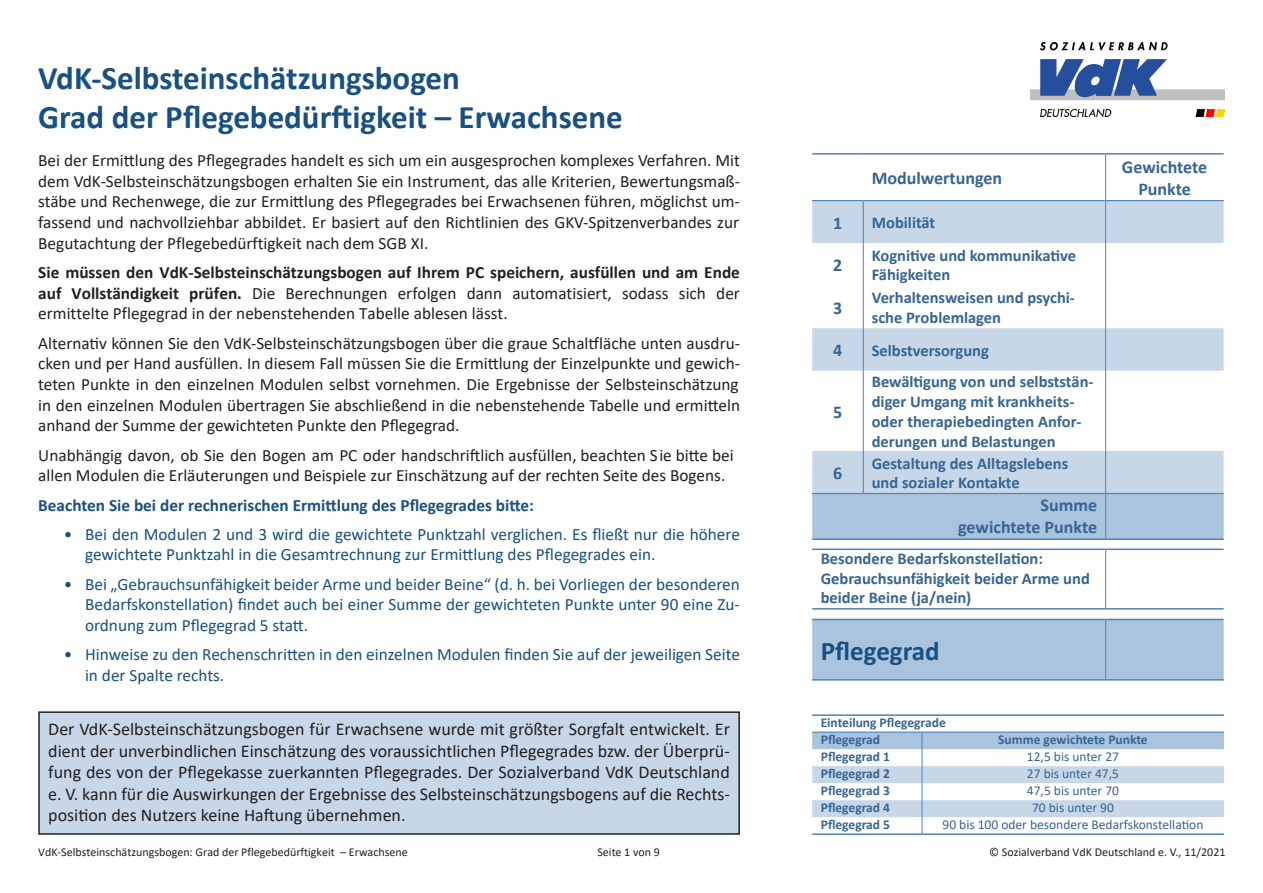
<style>
.page{position:relative;width:1263px;height:893px;background:#fff}
.page>*{position:absolute;margin:0;border:0;box-sizing:border-box;transform-origin:0 0}
.t1{font:700 33px/39.6px "Calibri";color:#185082}
.t2{font:700 27px "Calibri";color:#185082}
.t3{font:18px/21.6px "Calibri";color:#231f20;text-align:justify}
.t4{font:700 18px/21.6px "Calibri";color:#366494;text-align:center}
.t5{font:17.25px/20.7px "Calibri";color:#231f20;text-align:justify}
.t6{font:17.25px/20.7px "Calibri";color:#185082}
.t7{font:700 17.25px "Calibri";color:#185082}
.t8{font:700 16.5px/19.8px "Calibri";color:#366494}
.t9{font:700 13.5px/17px "Calibri";color:#366494}
.t10{font:13.5px "Calibri";color:#366494}
.t11{font:12px "Calibri";color:#231f20}
.s1{font-weight:700}
</style>
<div class="page">
<div style="left:39px;top:712px;width:700px;height:122px;background:#c7d7e8"></div>
<div style="left:38px;top:711px;width:702px;height:124px;border:2px solid #231f20"></div>
<img style="left:1030px;top:43px;width:195px;height:74px">
<svg style="left:812px;top:201px;width:412px;height:292px"></svg>
<div style="left:812px;top:494px;width:412px;height:44px;background:#aac4dd"></div>
<hr style="left:812px;top:538px;width:51px;height:2px;background:#4c81bd">
<hr style="left:863px;top:538px;width:243px;height:2px;background:#4c81bd">
<hr style="left:1106px;top:538px;width:118px;height:2px;background:#4c81bd">
<hr style="left:812px;top:153px;width:51px;height:2px;background:#4c81bd">
<hr style="left:863px;top:153px;width:243px;height:2px;background:#4c81bd">
<hr style="left:1106px;top:153px;width:118px;height:2px;background:#4c81bd">
<hr style="left:812px;top:200px;width:51px;height:1px;background:#4c81bd">
<hr style="left:863px;top:200px;width:242px;height:1px;background:#4c81bd">
<hr style="left:1106px;top:200px;width:118px;height:1px;background:#4c81bd">
<hr style="left:1105px;top:155px;width:1px;height:46px;background:#4c81bd">
<hr style="left:863px;top:201px;width:1px;height:42px;background:#4c81bd">
<hr style="left:863px;top:243px;width:1px;height:43px;background:#4c81bd">
<hr style="left:863px;top:286px;width:1px;height:42px;background:#4c81bd">
<hr style="left:863px;top:328px;width:1px;height:43px;background:#4c81bd">
<hr style="left:863px;top:371px;width:1px;height:80px;background:#4c81bd">
<hr style="left:1105px;top:494px;width:1px;height:44px;background:#4c81bd">
<hr style="left:1105px;top:201px;width:1px;height:42px;background:#4c81bd">
<hr style="left:1105px;top:243px;width:1px;height:43px;background:#4c81bd">
<hr style="left:1105px;top:286px;width:1px;height:42px;background:#4c81bd">
<hr style="left:1105px;top:328px;width:1px;height:43px;background:#4c81bd">
<hr style="left:1105px;top:371px;width:1px;height:80px;background:#4c81bd">
<hr style="left:863px;top:451px;width:1px;height:42px;background:#4c81bd">
<hr style="left:1105px;top:451px;width:1px;height:42px;background:#4c81bd">
<hr style="left:812px;top:493px;width:51px;height:1px;background:#4c81bd">
<hr style="left:863px;top:493px;width:243px;height:1px;background:#4c81bd">
<hr style="left:1106px;top:493px;width:118px;height:1px;background:#4c81bd">
<hr style="left:812px;top:608px;width:294px;height:2px;background:#4c81bd">
<hr style="left:1106px;top:608px;width:118px;height:2px;background:#4c81bd">
<hr style="left:1105px;top:550px;width:1px;height:58px;background:#4c81bd">
<hr style="left:812px;top:549px;width:294px;height:1px;background:#4c81bd">
<hr style="left:1106px;top:549px;width:118px;height:1px;background:#4c81bd">
<div style="left:812px;top:620px;width:412px;height:59px;background:#aac4dd"></div>
<hr style="left:812px;top:679px;width:294px;height:2px;background:#4c81bd">
<hr style="left:1106px;top:679px;width:118px;height:2px;background:#4c81bd">
<hr style="left:1105px;top:620px;width:1px;height:59px;background:#4c81bd">
<hr style="left:812px;top:619px;width:294px;height:1px;background:#4c81bd">
<hr style="left:1106px;top:619px;width:118px;height:1px;background:#4c81bd">
<hr style="left:812px;top:714px;width:110px;height:2px;background:#4c81bd">
<hr style="left:922px;top:714px;width:302px;height:2px;background:#4c81bd">
<svg style="left:812px;top:732px;width:412px;height:101px"></svg>
<hr style="left:812px;top:833px;width:110px;height:2px;background:#4c81bd">
<hr style="left:922px;top:833px;width:302px;height:2px;background:#4c81bd">
<h1 class="t1" style="left:38px;top:57px;width:586px">VdK-Selbsteinschätzungsbogen<br>Grad der Pflegebedürftigkeit – Erwachsene</h1>
<p class="t5" style="left:38px;top:150px;width:703px">Bei der Ermittlung des Pflegegrades handelt es sich um ein ausgesprochen komplexes Verfahren. Mit dem VdK-Selbsteinschätzungsbogen erhalten Sie ein Instrument, das alle Kriterien, Bewertungsmaß&shy;stäbe und Rechenwege, die zur Ermittlung des Pflegegrades bei Erwachsenen führen, möglichst um&shy;fassend und nachvollziehbar abbildet. Er basiert auf den Richtlinien des GKV-Spitzenverbandes zur Begutachtung der Pflegebedürftigkeit nach dem SGB XI.</p>
<p class="t5" style="left:38px;top:262px;width:703px"><span class="s1">Sie müssen den VdK-Selbsteinschätzungsbogen auf Ihrem PC speichern, ausfüllen und am Ende auf Vollständigkeit prüfen.</span> Die Berechnungen erfolgen dann automatisiert, sodass sich der ermittelte Pflegegrad in der nebenstehenden Tabelle ablesen lässt.</p>
<p class="t5" style="left:38px;top:332px;width:703px">Alternativ können Sie den VdK-Selbsteinschätzungsbogen über die graue Schaltfläche unten ausdru&shy;cken und per Hand ausfüllen. In diesem Fall müssen Sie die Ermittlung der Einzelpunkte und gewich&shy;teten Punkte in den einzelnen Modulen selbst vornehmen. Die Ergebnisse der Selbsteinschätzung in den einzelnen Modulen übertragen Sie abschließend in die nebenstehende Tabelle und ermitteln anhand der Summe der gewichteten Punkte den Pflegegrad.</p>
<p class="t5" style="left:38px;top:444px;width:697px">Unabhängig davon, ob Sie den Bogen am PC oder handschriftlich ausfüllen, beachten Sie bitte bei allen Modulen die Erläuterungen und Beispiele zur Einschätzung auf der rechten Seite des Bogens.</p>
<p class="t7" style="left:38px;top:493px;width:497px">Beachten Sie bei der rechnerischen Ermittlung des Pflegegrades bitte:</p>
<p class="t6" style="left:85px;top:523px;width:656px;text-indent:-21px">• Bei den Modulen 2 und 3 wird die gewichtete Punktzahl verglichen. Es fließt nur die höhere gewichtete Punktzahl in die Gesamtrechnung zur Ermittlung des Pflegegrades ein.</p>
<p class="t6" style="left:85px;top:573px;width:656px;text-align:justify;text-indent:-21px">• Bei „Gebrauchsunfähigkeit beider Arme und beider Beine“ (d. h. bei Vorliegen der besonderen Bedarfskonstellation) findet auch bei einer Summe der gewichteten Punkte unter 90 eine Zu&shy;ordnung zum Pflegegrad 5 statt.</p>
<p class="t6" style="left:85px;top:644px;width:656px;text-indent:-21px">• Hinweise zu den Rechenschritten in den einzelnen Modulen finden Sie auf der jeweiligen Seite in der Spalte rechts.</p>
<p class="t4" style="left:872px;top:167px;width:132px">Modulwertungen</p>
<p class="t4" style="left:1122px;top:156px;width:87px">Gewichtete<br>Punkte</p>
<p class="t4" style="left:833px;top:212px;width:11px">1</p>
<p class="t8" style="left:872px;top:212px;width:65px">Mobilität</p>
<p class="t4" style="left:833px;top:254px;width:11px">2</p>
<p class="t8" style="left:872px;top:245px;width:206px">Kognitive und kommunikative<br>Fähigkeiten</p>
<p class="t4" style="left:833px;top:297px;width:11px">3</p>
<p class="t8" style="left:872px;top:288px;width:205px">Verhaltensweisen und psychi&shy;sche Problemlagen</p>
<p class="t4" style="left:833px;top:339px;width:11px">4</p>
<p class="t8" style="left:872px;top:340px;width:119px">Selbstversorgung</p>
<p class="t4" style="left:833px;top:401px;width:11px">5</p>
<p class="t8" style="left:872px;top:372px;width:223px">Bewältigung von und selbststän&shy;diger Umgang mit krankheits&shy;oder therapiebedingten Anfor&shy;derungen und Belastungen</p>
<p class="t4" style="left:833px;top:462px;width:11px">6</p>
<p class="t8" style="left:872px;top:453px;width:198px">Gestaltung des Alltagslebens und sozialer Kontakte</p>
<p class="t4" style="left:958px;top:494px;width:140px;text-align:right">Summe gewichtete Punkte</p>
<p class="t8" style="left:821px;top:548px;width:271px">Besondere Bedarfskonstellation:<br>Gebrauchsunfähigkeit beider Arme und beider Beine (ja/nein)</p>
<h2 class="t2" style="left:821px;top:632px;width:120px">Pflegegrad</h2>
<p class="t9" style="left:821px;top:714px;width:127px">Einteilung Pflegegrade<br>Pflegegrad</p>
<p class="t3" style="left:48px;top:718px;width:683px">Der VdK-Selbsteinschätzungsbogen für Erwachsene wurde mit größter Sorgfalt entwickelt. Er dient der unverbindlichen Einschätzung des voraussichtlichen Pflegegrades bzw. der Überprü&shy;fung des von der Pflegekasse zuerkannten Pflegegrades. Der Sozialverband VdK Deutschland e. V. kann für die Auswirkungen der Ergebnisse des Selbsteinschätzungsbogens auf die Rechts&shy;position des Nutzers keine Haftung übernehmen.</p>
<p class="t11" style="left:38px;top:844px;width:371px">VdK-Selbsteinschätzungsbogen: Grad der Pflegebedürftigkeit – Erwachsene</p>
<p class="t11" style="left:597px;top:844px;width:64px">Seite 1 von 9</p>
<p class="t11" style="left:989px;top:844px;width:238px">© Sozialverband VdK Deutschland e. V., 11/2021</p>
<p class="t9" style="left:998px;top:731px;width:151px">Summe gewichtete Punkte</p>
<p class="t9" style="left:821px;top:748px;width:71px">Pflegegrad 1</p>
<p class="t10" style="left:1027px;top:747px;width:94px">12,5 bis unter 27</p>
<p class="t9" style="left:821px;top:765px;width:71px">Pflegegrad 2</p>
<p class="t10" style="left:1027px;top:764px;width:94px">27 bis unter 47,5</p>
<p class="t9" style="left:821px;top:782px;width:71px">Pflegegrad 3</p>
<p class="t10" style="left:1027px;top:781px;width:94px">47,5 bis unter 70</p>
<p class="t9" style="left:821px;top:799px;width:71px">Pflegegrad 4</p>
<p class="t10" style="left:1032px;top:798px;width:83px">70 bis unter 90</p>
<p class="t9" style="left:821px;top:816px;width:71px">Pflegegrad 5</p>
<p class="t10" style="left:942px;top:815px;width:262px">90 bis 100 oder besondere Bedarfskonstellation</p>
</div>
